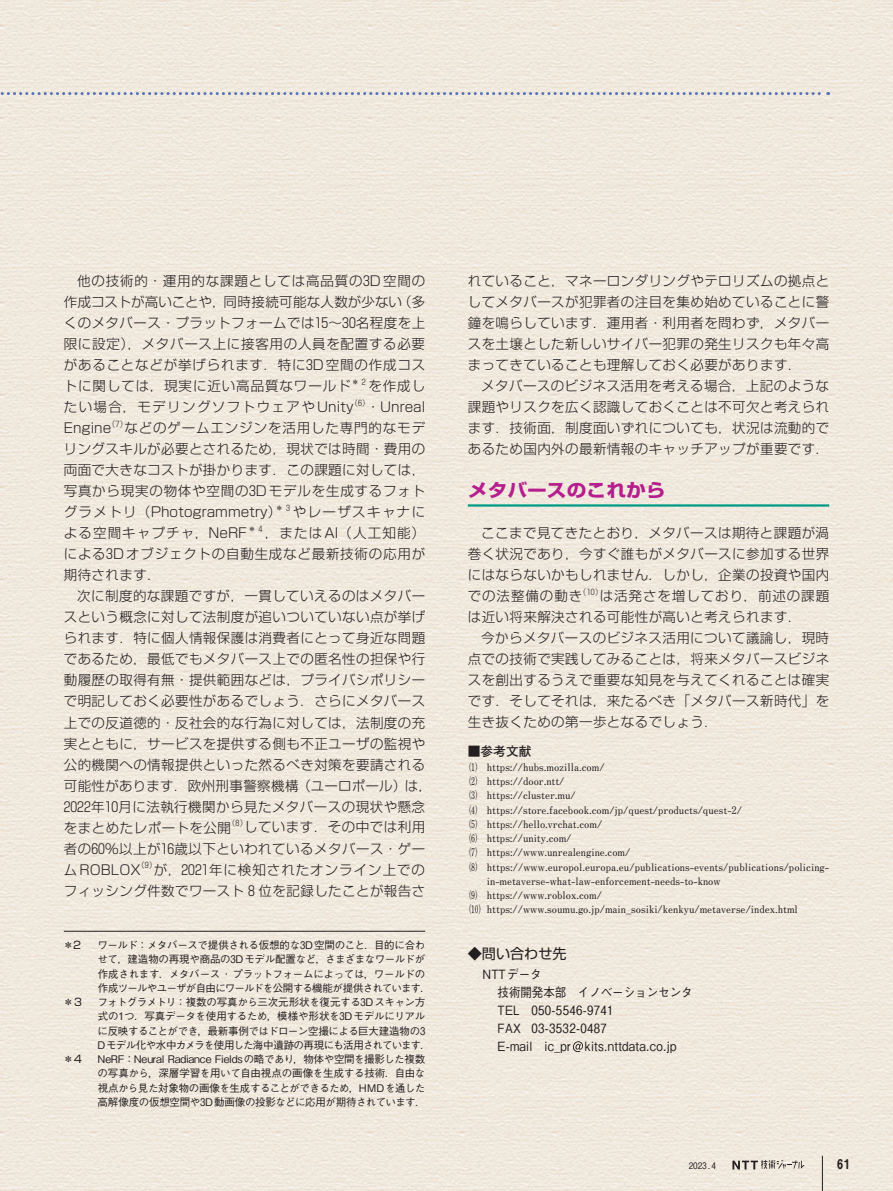
<style>
.page{position:relative;width:893px;height:1191px;background:#fff}
.page>*{position:absolute;margin:0;border:0;box-sizing:border-box;transform-origin:0 0}
.t1{font:700 18px "Shin Go Pr 6";color:#b41e8d;scale:1.1 1}
.t2{font:14.1px "Shin Go Pr 6";color:#231f20}
.t3{font:300 13.5px/21px "Shin Go Pr 6";letter-spacing:.03em;color:#231f20;text-align:justify}
.t4{font:300 13.5px "Shin Go Pr 6";letter-spacing:.105em;color:#231f20}
.t5{font:300 13.5px "Shin Go Pr 6";letter-spacing:.085em;color:#231f20}
.t6{font:300 13.5px "Shin Go Pr 6";letter-spacing:.1em;color:#231f20}
.t7{font:13.5px "Midashi Go Pr 6 MB31";color:#231f20}
.t8{font:500 12.75px/18px "Gothic BBB Pr 6";letter-spacing:.025em;color:#231f20;scale:.9 1}
.t9{font:700 12.75px "Futo Go B101 Pr 6";color:#231f20}
.t10{font:500 10.5px/14.2px "Gothic BBB Pr 6";letter-spacing:-.035em;color:#231f20}
.t11{font:700 10.5px "Futo Min A101 Pr 6";letter-spacing:-.005em;color:#231f20;scale:.7 1}
.t12{font:700 10.5px "Futo Min A101 Pr 6";letter-spacing:-.005em;color:#231f20}
.t13{font:10.5px "Shin Go Pr 6";color:#231f20}
.t14{font:500 9px "Gothic BBB Pr 6";color:#231f20}
.t15{font:300 7.8px "Shin Go Pr 6";color:#231f20}
</style>
<div class="page">
<img style="left:0;top:0;width:893px;height:1191px">
<svg style="left:732px;top:1160px;width:73px;height:9px"></svg>
<hr style="left:822px;top:1155px;width:1px;height:36px;background:#231f20">
<hr style="left:468px;top:504px;width:361px;height:2px;background:#009b87">
<svg style="left:573px;top:1041px;width:10px;height:11px"></svg>
<hr style="left:64px;top:931px;width:361px;height:1px;background:#231f20">
<svg style="left:0;top:92px;width:829px;height:3px;background:#b6bcce"></svg>
<p class="t3" style="left:64px;top:269px;width:363px;text-indent:13px">他の技術的・運用的な課題としては高品質の3D空間の作成コストが高いことや，同時接続可能な人数が少ない（多くのメタバース・プラットフォームでは15〜30名程度を上限に設定），メタバース上に接客用の人員を配置する必要があることなどが挙げられます．特に3D空間の作成コストに関しては，現実に近い高品質なワールド</p>
<p class="t15" style="left:351px;top:375px;width:15px">＊２</p>
<p class="t3" style="left:368px;top:374px;width:58px">を作成し</p>
<p class="t4" style="left:64px;top:396px;width:292px">たい場合，モデリングソフトウェアやUnity</p>
<p class="t15" style="left:350px;top:396px;width:22px">（６）</p>
<p class="t3" style="left:366px;top:395px;width:60px">・Unreal</p>
<p class="t3" style="left:64px;top:416px;width:49px">Engine</p>
<p class="t15" style="left:107px;top:417px;width:22px">（７）</p>
<p class="t3" style="left:64px;top:416px;width:363px;text-indent:61px">などのゲームエンジンを活用した専門的なモデリングスキルが必要とされるため，現状では時間・費用の両面で大きなコストが掛かります．この課題に対しては，写真から現実の物体や空間の３Dモデルを生成するフォトグラメトリ（Photogrammetry）</p>
<p class="t15" style="left:276px;top:501px;width:15px">＊３</p>
<p class="t6" style="left:293px;top:501px;width:134px">やレーザスキャナに</p>
<p class="t5" style="left:64px;top:522px;width:184px">よる空間キャプチャ，NeRF</p>
<p class="t15" style="left:248px;top:522px;width:16px">＊４</p>
<p class="t3" style="left:64px;top:521px;width:363px;text-indent:201px">，またはAI（人工知能）による３Dオブジェクトの自動生成など最新技術の応用が期待されます．</p>
<p class="t3" style="left:64px;top:584px;width:370px;text-align:left;text-indent:14px">次に制度的な課題ですが，一貫していえるのはメタバースという概念に対して法制度が追いついていない点が挙げられます．特に個人情報保護は消費者にとって身近な問題であるため，最低でもメタバース上での匿名性の担保や行動履歴の取得有無・提供範囲などは，プライバシポリシーで明記しておく必要性があるでしょう．さらにメタバース上での反道徳的・反社会的な行為に対しては，法制度の充実とともに，サービスを提供する側も不正ユーザの監視や公的機関への情報提供といった然るべき対策を要請される可能性があります．欧州刑事警察機構（ユーロポール）は，<br>2022年10月に法執行機関から見たメタバースの現状や懸念をまとめたレポートを公開</p>
<p class="t15" style="left:227px;top:816px;width:22px">（８）</p>
<p class="t3" style="left:64px;top:815px;width:363px;text-indent:180px">しています．その中では利用者の60％以上が16歳以下といわれているメタバース・ゲーム ROBLOX</p>
<p class="t15" style="left:137px;top:858px;width:22px">（９）</p>
<p class="t3" style="left:64px;top:857px;width:363px;text-align:right">が，2021年に検知されたオンライン上での<br>フィッシング件数でワースト８位を記録したことが報告さ</p>
<p class="t13" style="left:63px;top:936px;width:19px">＊2</p>
<p class="t10" style="left:97px;top:937px;width:335px">ワールド：メタバースで提供される仮想的な３D空間のこと．目的に合わせて，建造物の再現や商品の3Dモデル配置など，さまざまなワールドが作成されます．メタバース・プラットフォームによっては，ワールドの作成ツールやユーザが自由にワールドを公開する機能が提供されています．</p>
<p class="t13" style="left:63px;top:993px;width:22px">＊３</p>
<p class="t10" style="left:97px;top:994px;width:335px">フォトグラメトリ：複数の写真から三次元形状を復元する３Dスキャン方式の1つ．写真データを使用するため，模様や形状を３Dモデルにリアルに反映することができ，最新事例ではドローン空撮による巨大建造物の３<br>Dモデル化や水中カメラを使用した海中遺跡の再現にも活用されています．</p>
<p class="t13" style="left:63px;top:1050px;width:22px">＊４</p>
<p class="t10" style="left:98px;top:1051px;width:330px;text-align:justify">NeRF：Neural Radiance Fieldsの略であり，物体や空間を撮影した複数の写真から，深層学習を用いて自由視点の画像を生成する技術．自由な視点から見た対象物の画像を生成することができるため，HMDを通した高解像度の仮想空間や３D動画像の投影などに応用が期待されています．</p>
<p class="t3" style="left:468px;top:269px;width:363px">れていること，マネーロンダリングやテロリズムの拠点としてメタバースが犯罪者の注目を集め始めていることに警鐘を鳴らしています．運用者・利用者を問わず，メタバースを土壌とした新しいサイバー犯罪の発生リスクも年々高まってきていることも理解しておく必要があります．</p>
<p class="t3" style="left:468px;top:374px;width:363px;text-indent:14px">メタバースのビジネス活用を考える場合，上記のような課題やリスクを広く認識しておくことは不可欠と考えられます．技術面，制度面いずれについても，状況は流動的であるため国内外の最新情報のキャッチアップが重要です．</p>
<h1 class="t1" style="left:468px;top:475px;width:181px">メタバースのこれから</h1>
<p class="t3" style="left:468px;top:521px;width:363px;text-indent:14px">ここまで見てきたとおり，メタバースは期待と課題が渦巻く状況であり，今すぐ誰もがメタバースに参加する世界にはならないかもしれません．しかし，企業の投資や国内での法整備の動き</p>
<p class="t15" style="left:579px;top:585px;width:26px">（１０）</p>
<p class="t3" style="left:468px;top:584px;width:363px;text-indent:132px">は活発さを増しており，前述の課題は近い将来解決される可能性が高いと考えられます．</p>
<p class="t3" style="left:468px;top:626px;width:363px;text-indent:14px">今からメタバースのビジネス活用について議論し，現時点での技術で実践してみることは，将来メタバースビジネスを創出するうえで重要な知見を与えてくれることは確実です．そしてそれは，来たるべき「メタバース新時代」を生き抜くための第一歩となるでしょう．</p>
<p class="t9" style="left:468px;top:741px;width:65px">■参考文献</p>
<p class="t11" style="left:464px;top:758px;width:202px">（1） https://hubs.mozilla.com/</p>
<p class="t11" style="left:464px;top:773px;width:145px">（2） https://door.ntt/</p>
<p class="t11" style="left:464px;top:787px;width:161px">（3） https://cluster.mu/</p>
<p class="t11" style="left:464px;top:801px;width:399px">（4） https://store.facebook.com/jp/quest/products/quest-2/</p>
<p class="t11" style="left:464px;top:815px;width:199px">（5） https://hello.vrchat.com/</p>
<p class="t11" style="left:464px;top:830px;width:155px">（6） https://unity.com/</p>
<p class="t11" style="left:464px;top:844px;width:239px">（7） https://www.unrealengine.com/</p>
<p class="t11" style="left:464px;top:858px;width:523px">（8） https://www.europol.europa.eu/publications-events/publications/policing-</p>
<p class="t12" style="left:487px;top:872px;width:235px">in-metaverse-what-law-enforcement-needs-to-know</p>
<p class="t11" style="left:464px;top:887px;width:199px">（9） https://www.roblox.com/</p>
<p class="t11" style="left:464px;top:901px;width:479px">（10） https://www.soumu.go.jp/main_sosiki/kenkyu/metaverse/index.html</p>
<p class="t2" style="left:468px;top:941px;width:100px">◆問い合わせ先</p>
<p class="t8" style="left:497px;top:964px;width:218px;text-indent:-15px">NTTデータ<br>技術開発本部　イノベーションセンタ<br>TEL 050-5546-9741<br>FAX 03-3532-0487<br>E-mail　ic_pr kits.nttdata.co.jp</p>
<p class="t14" style="left:689px;top:1158px;width:29px">2023.4</p>
<p class="t7" style="left:837px;top:1153px;width:15px">61</p>
</div>
